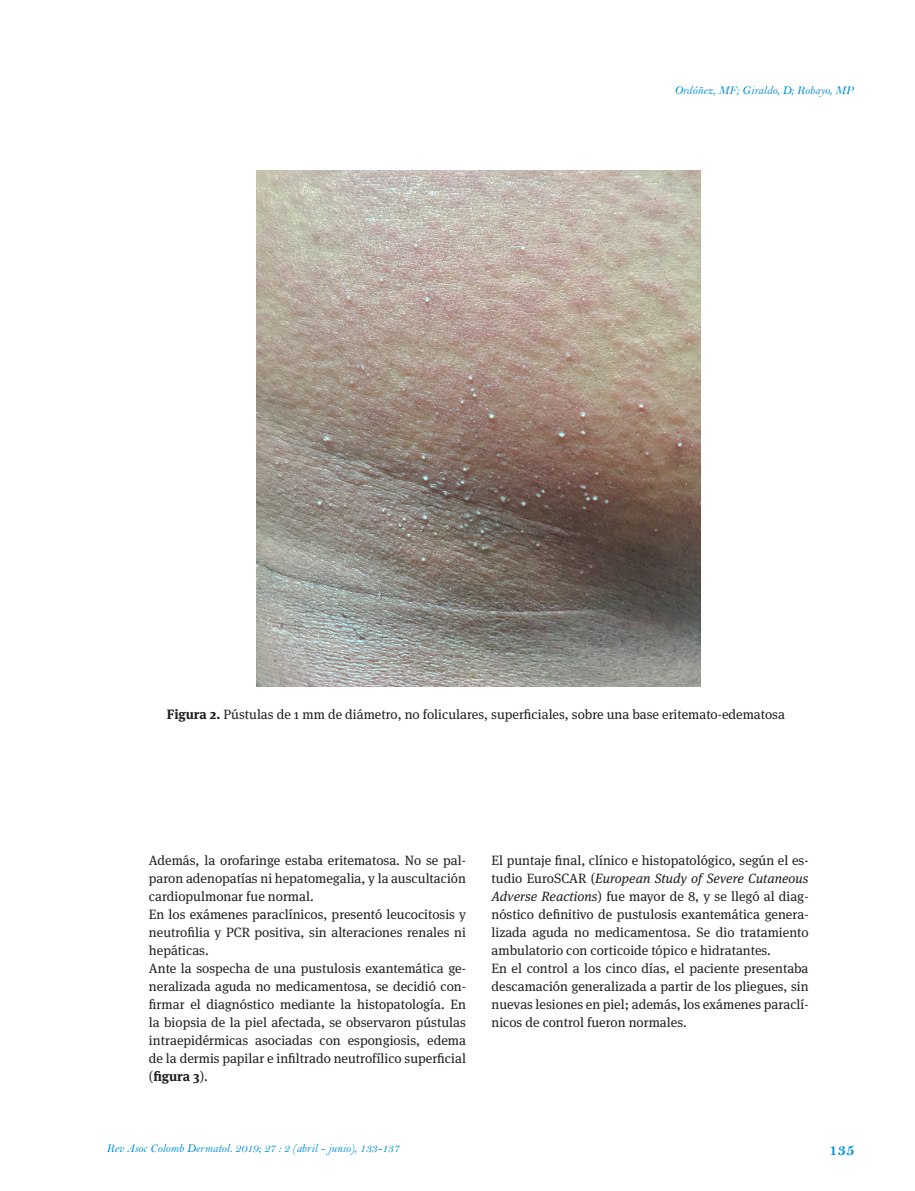
<style>
.page{position:relative;width:915px;height:1191px;background:#fff}
.page>*{position:absolute;margin:0;border:0;box-sizing:border-box;transform-origin:0 0}
.t1{font:16.5px "Bell MT Bold";color:#008fd5}
.caja_texto{font:13.5px/18px "Meta Serif OT";color:#231f20;text-align:justify}
.marcacion{font:12px "Bell MT Italic";color:#008fd5}
.s1{font-weight:700}
.s2{font-style:italic}
</style>
<div class="page">
<img style="left:257px;top:171px;width:443px;height:515px">
<p class="marcacion" style="left:674px;top:83px;width:181px">Ordóñez, MF; Giraldo, D; Robayo, MP</p>
<p class="caja_texto" style="left:167px;top:706px;width:619px"><span class="s1">Figura 2.</span> Pústulas de 1 mm de diámetro, no foliculares, superficiales, sobre una base eritemato-edematosa</p>
<p class="caja_texto" style="left:149px;top:851px;width:318px">Además, la orofaringe estaba eritematosa. No se pal&shy;paron adenopatías ni hepatomegalia, y la auscultación cardiopulmonar fue normal.</p>
<p class="caja_texto" style="left:149px;top:905px;width:318px">En los exámenes paraclínicos, presentó leucocitosis y neutrofilia y PCR positiva, sin alteraciones renales ni hepáticas.</p>
<p class="caja_texto" style="left:149px;top:959px;width:318px">Ante la sospecha de una pustulosis exantemática ge&shy;neralizada aguda no medicamentosa, se decidió con&shy;firmar el diagnóstico mediante la histopatología. En la biopsia de la piel afectada, se observaron pústulas intraepidérmicas asociadas con espongiosis, edema de la dermis papilar e infiltrado neutrofílico superficial (<span class="s1">figura 3</span>).</p>
<p class="caja_texto" style="left:491px;top:851px;width:318px">El puntaje final, clínico e histopatológico, según el es&shy;tudio EuroSCAR (<span class="s2">European Study of Severe Cutaneous Adverse Reactions</span>) fue mayor de 8, y se llegó al diag&shy;nóstico definitivo de pustulosis exantemática genera&shy;lizada aguda no medicamentosa. Se dio tratamiento ambulatorio con corticoide tópico e hidratantes.</p>
<p class="caja_texto" style="left:491px;top:959px;width:318px">En el control a los cinco días, el paciente presentaba descamación generalizada a partir de los pliegues, sin nuevas lesiones en piel; además, los exámenes paraclí&shy;nicos de control fueron normales.</p>
<p class="marcacion" style="left:106px;top:1141px;width:295px">Rev Asoc Colomb Dermatol. 2019; 27 : 2 (abril - junio), 133-137</p>
<p class="t1" style="left:828px;top:1140px;width:28px">135</p>
</div>
